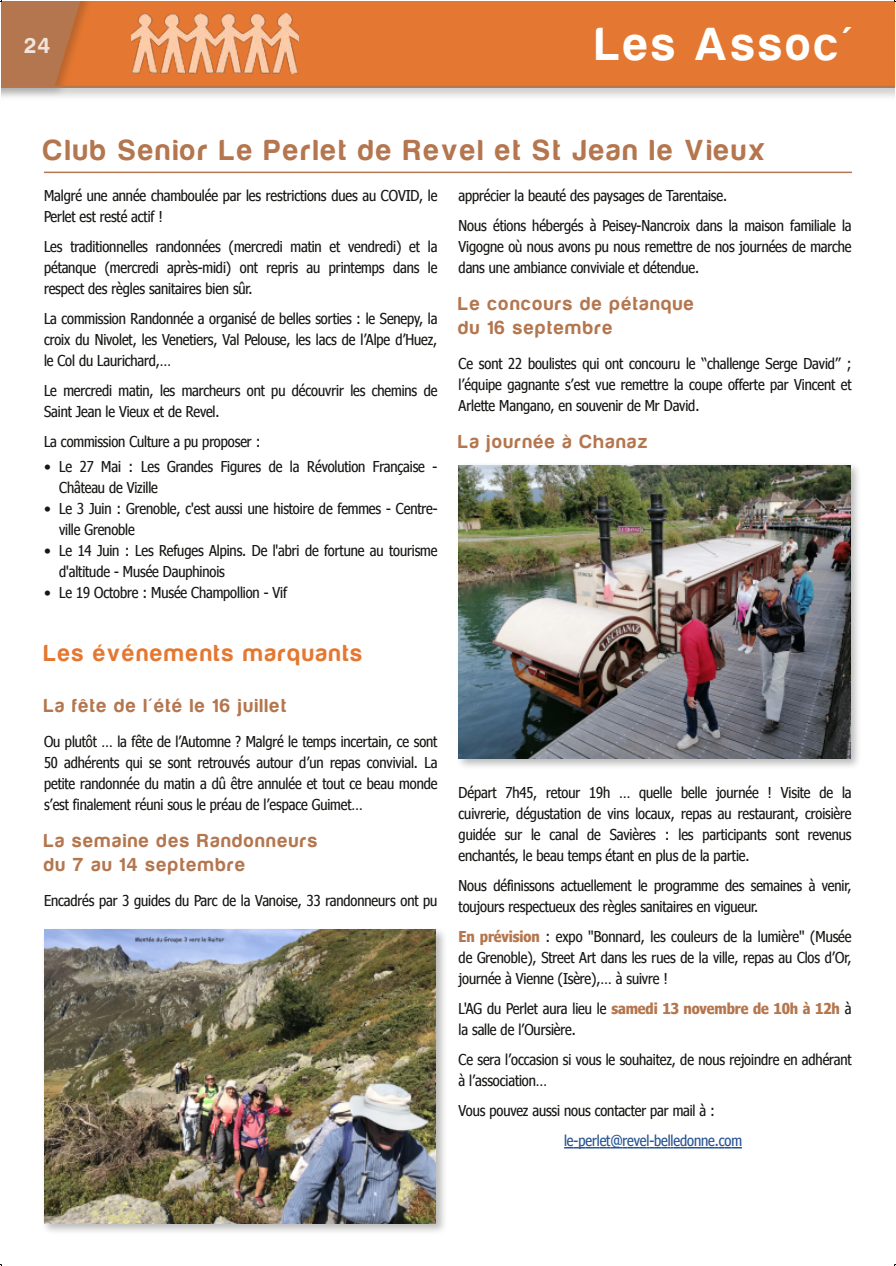
<style>
.page{position:relative;width:896px;height:1266px;background:#fff}
.page>*{position:absolute;margin:0;border:0;box-sizing:border-box;transform-origin:0 0}
.t1{font:48px "Harabara";letter-spacing:.1em;color:#fff}
.t2{font:30px "Harabara";letter-spacing:.095em;color:#b4764e}
.t3{font:24px "Harabara";letter-spacing:.1em;color:#e47832}
.t4{font:22.5px "Harabara";color:rgb(255 255 255/.8)}
.t5{font:19.5px/24px "Harabara";letter-spacing:.095em;color:#b4764e}
.t6{font:15px/21px "Nina";letter-spacing:-.005em;color:#181715}
.t7{font:15px "Nina";letter-spacing:-.005em;color:#275394}
.s1{font-weight:700;color:#b4764e}
</style>
<div class="page">
<div style="left:2px;top:2px;width:892px;height:100px;background:#181715;opacity:.2"></div>
<div style="left:2px;top:2px;width:892px;height:85px;background:#e47832"></div>
<div style="left:2px;top:2px;width:96px;height:97px;background:#181715;opacity:.2"></div>
<hr style="left:2px;top:86px;width:892px;height:2px;background:#b4764e">
<img style="left:131px;top:14px;width:168px;height:59px">
<hr style="left:44px;top:172px;width:808px;height:1px;background:#b4764e">
<svg style="left:564px;top:1147px;width:178px;height:1px"></svg>
<div style="left:41px;top:926px;width:408px;height:309px;background:#181715;opacity:.3"></div>
<img style="left:44px;top:929px;width:392px;height:294px">
<div style="left:455px;top:462px;width:409px;height:309px;background:#181715;opacity:.3"></div>
<img style="left:459px;top:465px;width:391px;height:294px">
<svg style="left:0;top:0;width:87px;height:87px"></svg>
<h3 class="t4" style="left:25px;top:34px;width:27px">24</h3>
<h1 class="t1" style="left:596px;top:19px;width:257px">Les Assoc'</h1>
<h2 class="t2" style="left:44px;top:134px;width:723px">Club Senior Le Perlet de Revel et St Jean le Vieux</h2>
<p class="t6" style="left:44px;top:184px;width:395px">Malgré une année chamboulée par les restrictions dues au COVID, le<br>Perlet est resté actif !</p>
<p class="t6" style="left:44px;top:235px;width:395px;text-align:justify">Les traditionnelles randonnées (mercredi matin et vendredi) et la pétanque (mercredi après-midi) ont repris au printemps dans le respect des règles sanitaires bien sûr.</p>
<p class="t6" style="left:44px;top:307px;width:395px;text-align:justify">La commission Randonnée a organisé de belles sorties : le Senepy, la croix du Nivolet, les Venetiers, Val Pelouse, les lacs de l’Alpe d’Huez, le Col du Laurichard,…</p>
<p class="t6" style="left:44px;top:379px;width:395px">Le mercredi matin, les marcheurs ont pu découvrir les chemins de<br>Saint Jean le Vieux et de Revel.</p>
<p class="t6" style="left:44px;top:430px;width:218px">La commission Culture a pu proposer :</p>
<p class="t6" style="left:59px;top:456px;width:380px;text-indent:-15px">• Le 27 Mai : Les Grandes Figures de la Révolution Française -<br>Château de Vizille</p>
<p class="t6" style="left:59px;top:498px;width:380px;text-indent:-15px">• Le 3 Juin : Grenoble, c'est aussi une histoire de femmes - Centre&shy;ville Grenoble</p>
<p class="t6" style="left:59px;top:540px;width:380px;text-indent:-15px">• Le 14 Juin : Les Refuges Alpins. De l'abri de fortune au tourisme d'altitude - Musée Dauphinois</p>
<p class="t6" style="left:44px;top:582px;width:244px">• Le 19 Octobre : Musée Champollion - Vif</p>
<p class="t6" style="left:459px;top:180px;width:394px;line-height:30px">apprécier la beauté des paysages de Tarentaise.<br>Nous étions hébergés à Peisey-Nancroix dans la maison familiale la</p>
<p class="t6" style="left:459px;top:235px;width:394px">Vigogne où nous avons pu nous remettre de nos journées de marche dans une ambiance conviviale et détendue.</p>
<h3 class="t5" style="left:459px;top:292px;width:237px">Le concours de pétanque du 16 septembre</h3>
<p class="t6" style="left:459px;top:352px;width:394px;text-align:justify">Ce sont 22 boulistes qui ont concouru le “challenge Serge David” ; l’équipe gagnante s’est vue remettre la coupe offerte par Vincent et Arlette Mangano, en souvenir de Mr David.</p>
<h3 class="t5" style="left:459px;top:430px;width:190px">La journée à Chanaz</h3>
<h3 class="t3" style="left:44px;top:641px;width:320px">Les événements marquants</h3>
<h3 class="t5" style="left:44px;top:694px;width:244px">La fête de l'été le 16 juillet</h3>
<p class="t6" style="left:44px;top:730px;width:395px;text-align:justify">Ou plutôt … la fête de l’Automne ? Malgré le temps incertain, ce sont 50 adhérents qui se sont retrouvés autour d’un repas convivial. La petite randonnée du matin a dû être annulée et tout ce beau monde s’est finalement réuni sous le préau de l’espace Guimet…</p>
<h3 class="t5" style="left:44px;top:829px;width:275px">La semaine des Randonneurs du 7 au 14 septembre</h3>
<p class="t6" style="left:44px;top:889px;width:395px">Encadrés par 3 guides du Parc de la Vanoise, 33 randonneurs ont pu</p>
<p class="t6" style="left:459px;top:781px;width:394px;text-align:justify">Départ 7h45, retour 19h … quelle belle journée ! Visite de la cuivrerie, dégustation de vins locaux, repas au restaurant, croisière guidée sur le canal de Savières : les participants sont revenus enchantés, le beau temps étant en plus de la partie.</p>
<p class="t6" style="left:459px;top:874px;width:394px">Nous définissons actuellement le programme des semaines à venir, toujours respectueux des règles sanitaires en vigueur.</p>
<p class="t6" style="left:459px;top:925px;width:394px;text-align:justify"><span class="s1">En prévision</span> : expo "Bonnard, les couleurs de la lumière" (Musée de Grenoble), Street Art dans les rues de la ville, repas au Clos d’Or, journée à Vienne (Isère),… à suivre !</p>
<p class="t6" style="left:459px;top:997px;width:394px">L'AG du Perlet aura lieu le <span class="s1">samedi 13 novembre de 10h à 12h</span> à la salle de l’Oursière.</p>
<p class="t6" style="left:459px;top:1048px;width:394px">Ce sera l’occasion si vous le souhaitez, de nous rejoindre en adhérant à l’association…</p>
<p class="t6" style="left:459px;top:1099px;width:258px">Vous pouvez aussi nous contacter par mail à :</p>
<p class="t7" style="left:564px;top:1131px;width:179px">le-perlet@revel-belledonne.com</p>
</div>
